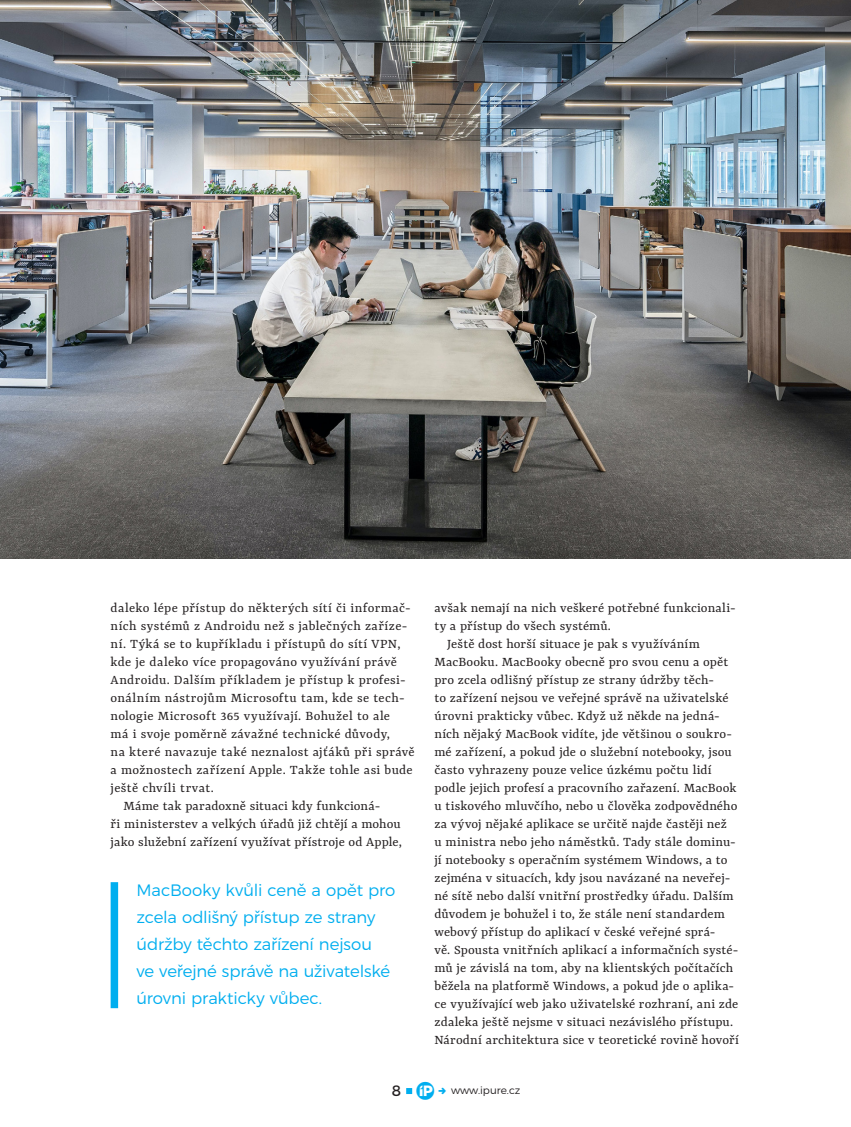
<style>
.page{position:relative;width:851px;height:1127px;background:#fff}
.page>*{position:absolute;margin:0;border:0;box-sizing:border-box;transform-origin:0 0}
.t1{font:300 16.5px/27px "Montserrat";letter-spacing:-.01em;color:#00aeef}
.t2{font:15px "Montserrat";color:#231f20}
.t3{font:14.4px "Yrsa";letter-spacing:.01em;color:#231f20}
.t4{font:14.4px "Yrsa";letter-spacing:.03em;color:#231f20}
.t5{font:300 10.5px "Montserrat";color:#231f20}
.s1{font-family:"i Pure";font-size:25.5px;color:#00aeef}
</style>
<div class="page">
<img style="left:0;top:0;width:850px;height:558px">
<div style="left:111px;top:882px;width:7px;height:126px;background:#00aeef"></div>
<svg style="left:406px;top:1088px;width:6px;height:6px"></svg>
<p class="t3" style="left:111px;top:600px;width:301px">daleko lépe přístup do některých sítí či informač-</p>
<p class="t3" style="left:111px;top:618px;width:298px">ních systémů z Androidu než s jablečných zaříze-</p>
<p class="t3" style="left:111px;top:636px;width:291px">ní. Týká se to kupříkladu i přístupů do sítí VPN,</p>
<p class="t3" style="left:111px;top:654px;width:288px">kde je daleko více propagováno využívání právě</p>
<p class="t3" style="left:111px;top:672px;width:296px">Androidu. Dalším příkladem je přístup k profesi-</p>
<p class="t3" style="left:111px;top:690px;width:295px">onálním nástrojům Microsoftu tam, kde se tech-</p>
<p class="t3" style="left:111px;top:708px;width:281px">nologie Microsoft 365 využívají. Bohužel to ale</p>
<p class="t3" style="left:111px;top:726px;width:281px">má i svoje poměrně závažné technické důvody,</p>
<p class="t3" style="left:111px;top:744px;width:305px">na které navazuje také neznalost ajťáků při správě</p>
<p class="t3" style="left:111px;top:762px;width:303px">a možnostech zařízení Apple. Takže tohle asi bude</p>
<p class="t4" style="left:111px;top:780px;width:105px">ještě chvíli trvat.</p>
<p class="t3" style="left:123px;top:798px;width:258px">Máme tak paradoxně situaci kdy funkcioná-</p>
<p class="t3" style="left:111px;top:816px;width:291px">ři ministerstev a velkých úřadů již chtějí a mohou</p>
<p class="t3" style="left:111px;top:834px;width:293px">jako služební zařízení využívat přístroje od Apple,</p>
<p class="t1" style="left:136px;top:876px;width:260px">MacBooky kvůli ceně a opět pro zcela odlišný přístup ze strany údržby těchto zařízení nejsou<br>ve veřejné správě na uživatelské úrovni prakticky vůbec.</p>
<p class="t3" style="left:434px;top:600px;width:302px">avšak nemají na nich veškeré potřebné funkcionali-</p>
<p class="t3" style="left:434px;top:618px;width:178px">ty a přístup do všech systémů.</p>
<p class="t3" style="left:447px;top:636px;width:254px">Ještě dost horší situace je pak s využíváním</p>
<p class="t3" style="left:434px;top:654px;width:295px">MacBooku. MacBooky obecně pro svou cenu a opět</p>
<p class="t3" style="left:434px;top:672px;width:281px">pro zcela odlišný přístup ze strany údržby těch-</p>
<p class="t3" style="left:434px;top:690px;width:295px">to zařízení nejsou ve veřejné správě na uživatelské</p>
<p class="t3" style="left:434px;top:708px;width:287px">úrovni prakticky vůbec. Když už někde na jedná-</p>
<p class="t3" style="left:434px;top:726px;width:299px">ních nějaký MacBook vidíte, jde většinou o soukro-</p>
<p class="t3" style="left:434px;top:744px;width:299px">mé zařízení, a pokud jde o služební notebooky, jsou</p>
<p class="t3" style="left:434px;top:762px;width:279px">často vyhrazeny pouze velice úzkému počtu lidí</p>
<p class="t3" style="left:434px;top:780px;width:303px">podle jejich profesí a pracovního zařazení. MacBook</p>
<p class="t3" style="left:434px;top:798px;width:304px">u tiskového mluvčího, nebo u člověka zodpovědného</p>
<p class="t3" style="left:434px;top:816px;width:294px">za vývoj nějaké aplikace se určitě najde častěji než</p>
<p class="t3" style="left:434px;top:834px;width:303px">u ministra nebo jeho náměstků. Tady stále dominu-</p>
<p class="t3" style="left:434px;top:852px;width:294px">jí notebooky s operačním systémem Windows, a to</p>
<p class="t3" style="left:434px;top:870px;width:297px">zejména v situacích, kdy jsou navázané na neveřej-</p>
<p class="t3" style="left:434px;top:888px;width:301px">né sítě nebo další vnitřní prostředky úřadu. Dalším</p>
<p class="t3" style="left:434px;top:906px;width:292px">důvodem je bohužel i to, že stále není standardem</p>
<p class="t3" style="left:434px;top:924px;width:282px">webový přístup do aplikací v české veřejné sprá-</p>
<p class="t3" style="left:434px;top:942px;width:305px">vě. Spousta vnitřních aplikací a informačních systé-</p>
<p class="t3" style="left:434px;top:960px;width:300px">mů je závislá na tom, aby na klientských počítačích</p>
<p class="t3" style="left:434px;top:978px;width:301px">běžela na platformě Windows, a pokud jde o aplika-</p>
<p class="t3" style="left:434px;top:996px;width:305px">ce využívající web jako uživatelské rozhraní, ani zde</p>
<p class="t3" style="left:434px;top:1014px;width:300px">zdaleka ještě nejsme v situaci nezávislého přístupu.</p>
<p class="t3" style="left:434px;top:1032px;width:306px">Národní architektura sice v teoretické rovině hovoří</p>
<p class="t2" style="left:392px;top:1079px;width:43px">8 <span class="s1">C</span></p>
<p class="t5" style="left:451px;top:1082px;width:71px">www.ipure.cz</p>
</div>
